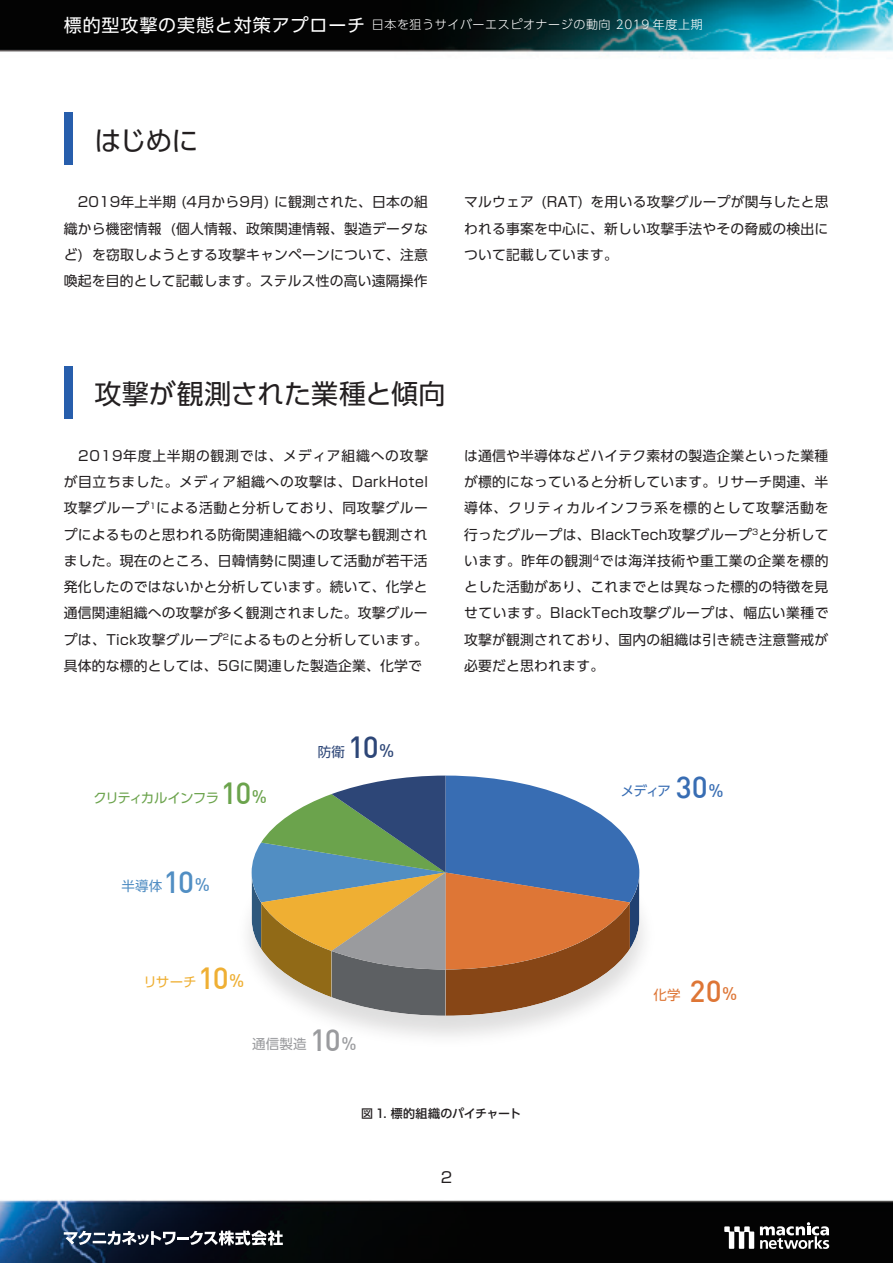
<style>
.page{position:relative;width:893px;height:1263px;background:#fff}
.page>*{position:absolute;margin:0;border:0;box-sizing:border-box;transform-origin:0 0}
.t1{font:500 30px "DIN";color:#386db3}
.t2{font:500 30px "DIN";color:#de7636}
.t3{font:500 30px "DIN";color:#9a9b9e}
.t4{font:500 30px "DIN";color:#efaf33}
.t5{font:500 30px "DIN";color:#518ec3}
.t6{font:500 30px "DIN";color:#6ba34c}
.t7{font:500 30px "DIN";color:#2d4677}
.t8{font:27px "UD Shin Go Pro";letter-spacing:-.01em;color:#231f20}
.t9{font:15px "Shin Go Pro";color:#231f20}
.t10{font:13.8px/26.2px "UD Shin Go Pro";letter-spacing:.015em;color:#231f20;text-align:justify}
.t11{font:13.5px "UD Shin Go Pro";letter-spacing:-.065em;color:#6ba34c}
.t12{font:13.5px "UD Shin Go Pro";color:#386db3}
.t13{font:13.5px "UD Shin Go Pro";color:#9a9b9e}
.t14{font:13.5px "UD Shin Go Pro";color:#efaf33}
.t15{font:13.5px "UD Shin Go Pro";color:#518ec3}
.t16{font:13.5px "UD Shin Go Pro";color:#de7636}
.t17{font:13.5px "UD Shin Go Pro";color:#2d4677}
.t18{font:300 12px "UD Shin Go Pro";letter-spacing:.05em;color:#fff}
.t19{font:500 12px "UD Shin Go Pro";letter-spacing:-.035em;color:#231f20}
.s1{font-weight:400;font-size:18px}
.s2{font-family:"Shin Go Pro"}
.s3{font-size:18px}
</style>
<div class="page">
<img style="left:0;top:0;width:893px;height:1263px">
<svg style="left:724px;top:1226px;width:30px;height:23px"></svg>
<svg style="left:760px;top:1222px;width:69px;height:27px"></svg>
<svg style="left:64px;top:1230px;width:219px;height:15px"></svg>
<div style="left:64px;top:113px;width:9px;height:52px;background:#275eac"></div>
<div style="left:64px;top:366px;width:9px;height:53px;background:#275eac"></div>
<img style="left:197px;top:784px;width:497px;height:303px">
<svg style="left:252px;top:775px;width:387px;height:241px"></svg>
<p class="t18" style="left:64px;top:15px;width:640px"><span class="s1">標的型攻撃の実態と対策アプローチ</span>日本を狙うサイバーエスピオナージの動向 2019 年度上期</p>
<h2 class="t8" style="left:95px;top:119px;width:105px">はじめに</h2>
<p class="t10" style="left:64px;top:188px;width:366px;text-indent:14px"><span class="s2">2019</span>年上半期 <span class="s2">(4</span>月から<span class="s2">9</span>月<span class="s2">)</span> に観測された<span class="s2">、</span>日本の組織から機密情報 <span class="s2">(</span>個人情報<span class="s2">、</span>政策関連情報<span class="s2">、</span>製造データなど<span class="s2">)</span> を窃取しようとする攻撃キャンペーンについて<span class="s2">、</span>注意喚起を目的として記載します<span class="s2">。</span>ステルス性の高い遠隔操作</p>
<p class="t10" style="left:464px;top:188px;width:366px">マルウェア <span class="s2">(RAT)</span> を用いる攻撃グループが関与したと思われる事案を中心に<span class="s2">、</span>新しい攻撃手法やその脅威の検出について記載しています<span class="s2">。</span></p>
<h2 class="t8" style="left:95px;top:372px;width:352px">攻撃が観測された業種と傾向</h2>
<p class="t10" style="left:64px;top:442px;width:366px;text-indent:15px"><span class="s2">2019</span>年度上半期の観測では<span class="s2">、</span>メディア組織への攻撃が目立ちました<span class="s2">。</span>メディア組織への攻撃は<span class="s2">、DarkHotel</span>攻撃グループ<sup>1</sup>による活動と分析しており<span class="s2">、</span>同攻撃グループによるものと思われる防衛関連組織への攻撃も観測されました<span class="s2">。</span>現在のところ<span class="s2">、</span>日韓情勢に関連して活動が若干活発化したのではないかと分析しています<span class="s2">。</span>続いて<span class="s2">、</span>化学と通信関連組織への攻撃が多く観測されました<span class="s2">。</span>攻撃グループは<span class="s2">、Tick</span>攻撃グループ<sup>2</sup>によるものと分析しています<span class="s2">。</span>具体的な標的としては<span class="s2">、5G</span>に関連した製造企業<span class="s2">、</span>化学で</p>
<p class="t10" style="left:464px;top:442px;width:366px">は通信や半導体などハイテク素材の製造企業といった業種が標的になっていると分析しています<span class="s2">。</span>リサーチ関連<span class="s2">、</span>半導体<span class="s2">、</span>クリティカルインフラ系を標的として攻撃活動を行ったグループは<span class="s2">、BlackTech</span>攻撃グループ<sup>3</sup>と分析しています<span class="s2">。</span>昨年の観測<sup>4</sup>では海洋技術や重工業の企業を標的とした活動があり<span class="s2">、</span>これまでとは異なった標的の特徴を見せています<span class="s2">。BlackTech</span>攻撃グループは<span class="s2">、</span>幅広い業種で攻撃が観測されており<span class="s2">、</span>国内の組織は引き続き注意警戒が必要だと思われます<span class="s2">。</span></p>
<p class="t11" style="left:94px;top:787px;width:127px">クリティカルインフラ</p>
<h1 class="t6" style="left:221px;top:774px;width:48px">10<span class="s3">%</span></h1>
<p class="t15" style="left:121px;top:875px;width:42px">半導体</p>
<h1 class="t5" style="left:163px;top:863px;width:48px">10<span class="s3">%</span></h1>
<p class="t14" style="left:144px;top:971px;width:55px">リサーチ</p>
<h1 class="t4" style="left:198px;top:959px;width:48px">10<span class="s3">%</span></h1>
<p class="t17" style="left:318px;top:741px;width:29px">防衛</p>
<h1 class="t7" style="left:348px;top:728px;width:48px">10<span class="s3">%</span></h1>
<p class="t13" style="left:252px;top:1033px;width:56px">通信製造</p>
<h1 class="t3" style="left:310px;top:1021px;width:48px">10<span class="s3">%</span></h1>
<p class="t19" style="left:361px;top:1104px;width:161px">図 <span class="s2">1.</span> 標的組織のパイチャート</p>
<p class="t9" style="left:441px;top:1165px;width:13px">2</p>
<p class="t12" style="left:621px;top:780px;width:52px">メディア</p>
<h1 class="t1" style="left:676px;top:768px;width:49px">30<span class="s3">%</span></h1>
<p class="t16" style="left:654px;top:984px;width:29px">化学</p>
<h1 class="t2" style="left:690px;top:971px;width:49px">20<span class="s3">%</span></h1>
</div>
